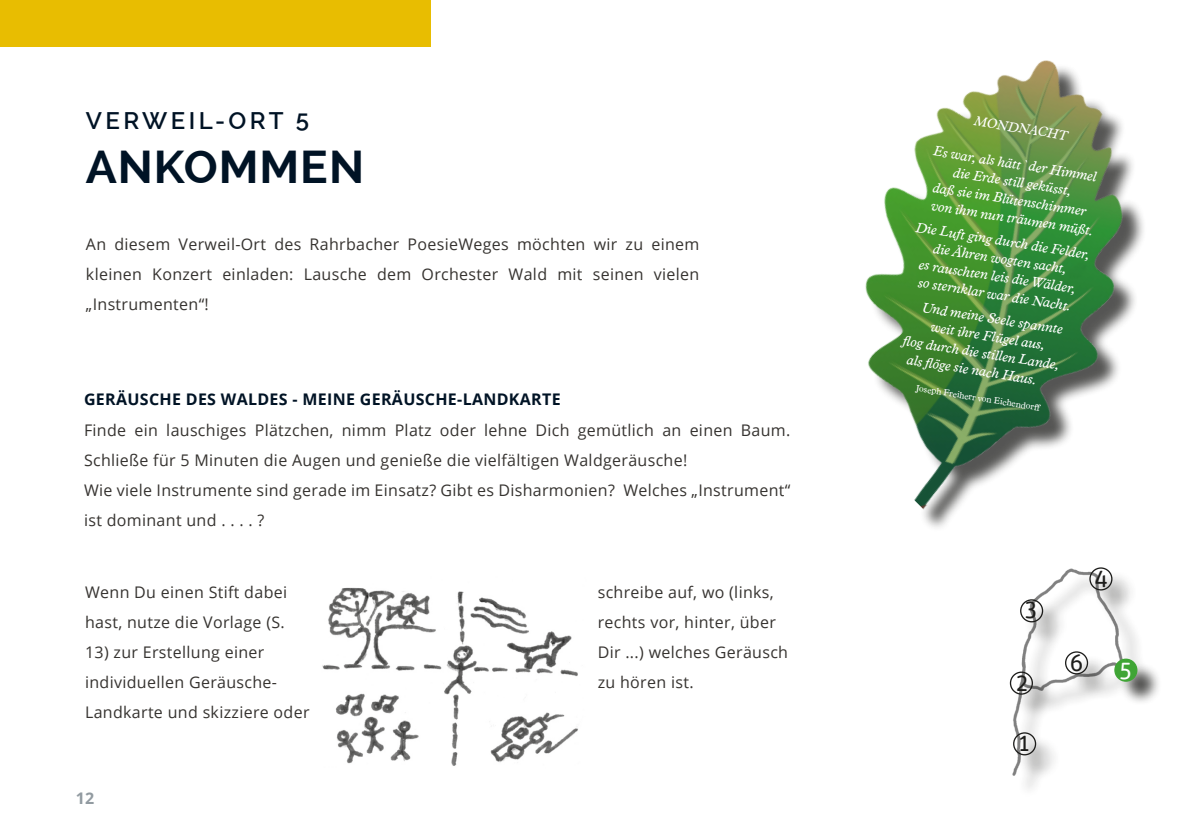
<style>
.page{position:relative;width:1191px;height:840px;background:#fff}
.page>*{position:absolute;margin:0;border:0;box-sizing:border-box;transform-origin:0 0}
.t1{font:700 46px "Raleway";letter-spacing:.02em;color:#001325}
.t2{font:600 24px "Raleway";letter-spacing:.14em;color:#001325}
.t3{font:23.8px "Unit Rounded";color:#1d1d1b}
.t4{font:23.8px "Unit Rounded";color:#fff}
.t5{font:16px/30px "Open Sans";letter-spacing:.02em;color:#363330}
.t6{font:700 16px "Open Sans";letter-spacing:.02em;color:#001325}
.t7{font:700 16px "Open Sans";color:#929ba1}
.t8{font:italic 14px/18px "Vulpa";color:#fff;text-align:center}
.t9{font:italic 13.4px "Vulpa";color:#fff}
.t10{font:9px "Vulpa";color:#fff}
.s1{font-size:14.4px}
</style>
<div class="page">
<div style="left:1013px;top:571px;width:148px;height:226px;background:#1d1d1b;opacity:.75"></div>
<img style="left:1011px;top:567px;width:130px;height:213px">
<div style="left:1020px;top:599px;width:23px;height:23px;border:1px solid #1d1d1b;border-radius:50%"></div>
<div style="left:1089px;top:567px;width:23px;height:23px;border:1px solid #1d1d1b;border-radius:50%"></div>
<div style="left:1009px;top:671px;width:24px;height:23px;border:1px solid #1d1d1b;border-radius:50%"></div>
<div style="left:1013px;top:731px;width:23px;height:24px;border:1px solid #1d1d1b;border-radius:50%"></div>
<div style="left:1065px;top:651px;width:23px;height:23px;border:1px solid #1d1d1b;border-radius:50%"></div>
<div style="left:1115px;top:659px;width:21px;height:21px;background:#3fa535;border-radius:50%"></div>
<div style="left:1114px;top:658px;width:23px;height:23px;border:1px solid #3fa535;border-radius:50%"></div>
<div style="left:0;top:0;width:431px;height:46px;background:#e8bd01"></div>
<img style="left:865px;top:60px;width:279px;height:466px">
<img style="left:322px;top:587px;width:256px;height:179px">
<h2 class="t2" style="left:86px;top:106px;width:224px">VERWEIL-ORT 5</h2>
<h1 class="t1" style="left:86px;top:140px;width:280px">ANKOMMEN</h1>
<p class="t5" style="left:86px;top:228px;width:615px;text-align:justify">An diesem Verweil-Ort des Rahrbacher PoesieWeges möchten wir zu einem kleinen Konzert einladen: Lausche dem Orchester Wald mit seinen vielen „Instrumenten“!</p>
<p class="t6" style="left:84px;top:388px;width:478px">GERÄUSCHE DES WALDES - MEINE GERÄUSCHE-LANDKARTE</p>
<p class="t5" style="left:84px;top:414px;width:708px">Finde ein lauschiges Plätzchen, nimm Platz oder lehne Dich gemütlich an einen Baum.<br>Schließe für 5 Minuten die Augen und genieße die vielfältigen Waldgeräusche!<br>Wie viele Instrumente sind gerade im Einsatz? Gibt es Disharmonien? Welches „Instrument“ ist dominant und . . . . ?</p>
<p class="t5" style="left:85px;top:576px;width:203px">Wenn Du einen Stift dabei hast, nutze die Vorlage (S.</p>
<p class="t5" style="left:85px;top:636px;width:226px">13) zur Erstellung einer individuellen Geräusche-<br>Landkarte und skizziere oder</p>
<p class="t7" style="left:76px;top:786px;width:20px">12</p>
<p class="t5" style="left:597px;top:576px;width:192px">schreibe auf, wo (links, rechts vor, hinter, über<br>Dir ...) welches Geräusch zu hören ist.</p>
<p class="t9" style="left:975px;top:113px;width:96px;rotate:9deg">MONDNACHT</p>
<p class="t8" style="left:935px;top:142px;width:171px;rotate:9deg">Es war, als hätt` der Himmel die Erde still geküsst,<br>daß sie im Blütenschimmer von ihm nun träumen müßt.</p>
<p class="t8" style="left:917px;top:218px;width:177px;rotate:9deg">Die Luft ging durch die Felder, die Ähren wogten sacht,<br>es rauschten leis die Wälder,<br>so sternklar war die Nacht.</p>
<p class="t8" style="left:923px;top:298px;width:144px;rotate:9deg">Und meine Seele spannte</p>
<p class="t8" style="left:932px;top:318px;width:117px;rotate:9deg">weit ihre Flügel aus,</p>
<p class="t8" style="left:904px;top:331px;width:159px;rotate:9deg">fl og durch die stillen Lande,</p>
<p class="t8" style="left:908px;top:350px;width:132px;rotate:9deg">als fl öge sie nach Haus<span class="s1">.</span></p>
<p class="t10" style="left:917px;top:382px;width:130px;rotate:9deg">Joseph Freiherr von Eichendorff</p>
<h3 class="t3" style="left:1024px;top:594px;width:14px">3</h3>
<h3 class="t3" style="left:1016px;top:668px;width:13px">2</h3>
<h3 class="t3" style="left:1019px;top:728px;width:12px">1</h3>
<h3 class="t3" style="left:1094px;top:563px;width:15px">4</h3>
<h3 class="t3" style="left:1069px;top:648px;width:15px">6</h3>
<h3 class="t4" style="left:1119px;top:655px;width:14px">5</h3>
</div>
